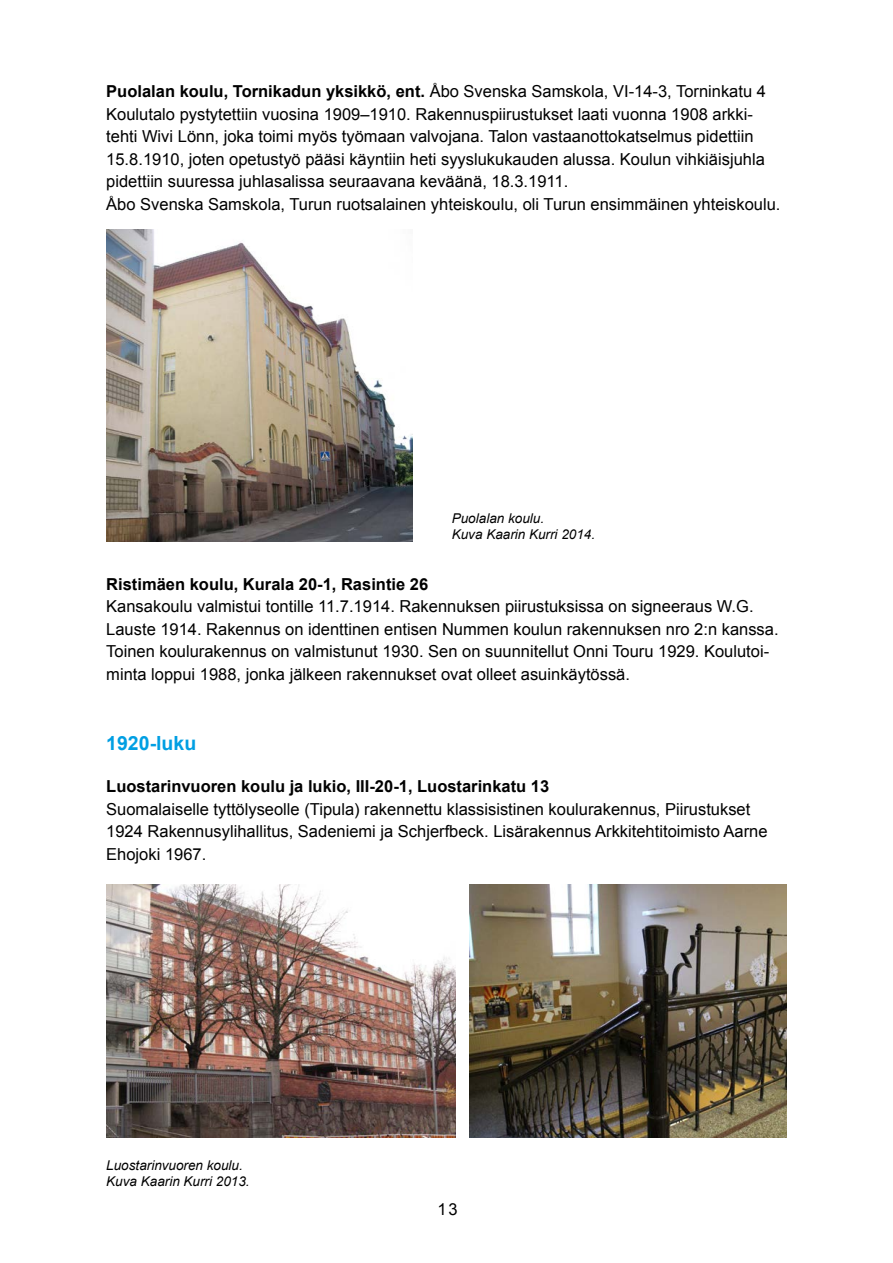
<style>
.page{position:relative;width:893px;height:1263px;background:#fff}
.page>*{position:absolute;margin:0;border:0;box-sizing:border-box;transform-origin:0 0}
.t1{font:700 19.5px "Arial";color:#009fe3}
.t2{font:16.5px/22.5px "Arial";color:#000}
.t3{font:700 16.5px "Arial";color:#000}
.t4{font:italic 13.5px/16.2px "Arial";color:#000}
.s1{font-weight:700}
</style>
<div class="page">
<img style="left:470px;top:884px;width:317px;height:253px">
<img style="left:106px;top:884px;width:349px;height:253px">
<img style="left:106px;top:230px;width:306px;height:311px">
<p class="t2" style="left:106px;top:80px;width:676px"><span class="s1">Puolalan koulu, Tornikadun yksikkö, ent.</span> Åbo Svenska Samskola, VI-14-3, Torninkatu 4<br>Koulutalo pystytettiin vuosina 1909–1910. Rakennuspiirustukset laati vuonna 1908 arkki&shy;tehti Wivi Lönn, joka toimi myös työmaan valvojana. Talon vastaanottokatselmus pidettiin 15.8.1910, joten opetustyö pääsi käyntiin heti syyslukukauden alussa. Koulun vihkiäisjuhla pidettiin suuressa juhlasalissa seuraavana keväänä, 18.3.1911.<br>Åbo Svenska Samskola, Turun ruotsalainen yhteiskoulu, oli Turun ensimmäinen yhteiskoulu.</p>
<p class="t4" style="left:452px;top:510px;width:145px">Puolalan koulu.<br>Kuva Kaarin Kurri 2014.</p>
<p class="t3" style="left:106px;top:573px;width:323px">Ristimäen koulu, Kurala 20-1, Rasintie 26</p>
<p class="t2" style="left:106px;top:595px;width:674px">Kansakoulu valmistui tontille 11.7.1914. Rakennuksen piirustuksissa on signeeraus W.G.<br>Lauste 1914. Rakennus on identtinen entisen Nummen koulun rakennuksen nro 2:n kanssa.<br>Toinen koulurakennus on valmistunut 1930. Sen on suunnitellut Onni Touru 1929. Koulutoi&shy;minta loppui 1988, jonka jälkeen rakennukset ovat olleet asuinkäytössä.</p>
<p class="t1" style="left:106px;top:730px;width:91px">1920-luku</p>
<p class="t3" style="left:106px;top:775px;width:444px">Luostarinvuoren koulu ja lukio, III-20-1, Luostarinkatu 13</p>
<p class="t2" style="left:106px;top:798px;width:663px">Suomalaiselle tyttölyseolle (Tipula) rakennettu klassisistinen koulurakennus, Piirustukset<br>1924 Rakennusylihallitus, Sadeniemi ja Schjerfbeck. Lisärakennus Arkkitehtitoimisto Aarne<br>Ehojoki 1967.</p>
<p class="t4" style="left:106px;top:1157px;width:145px">Luostarinvuoren koulu.<br>Kuva Kaarin Kurri 2013.</p>
<p class="t2" style="left:438px;top:1198px;width:21px">13</p>
</div>
